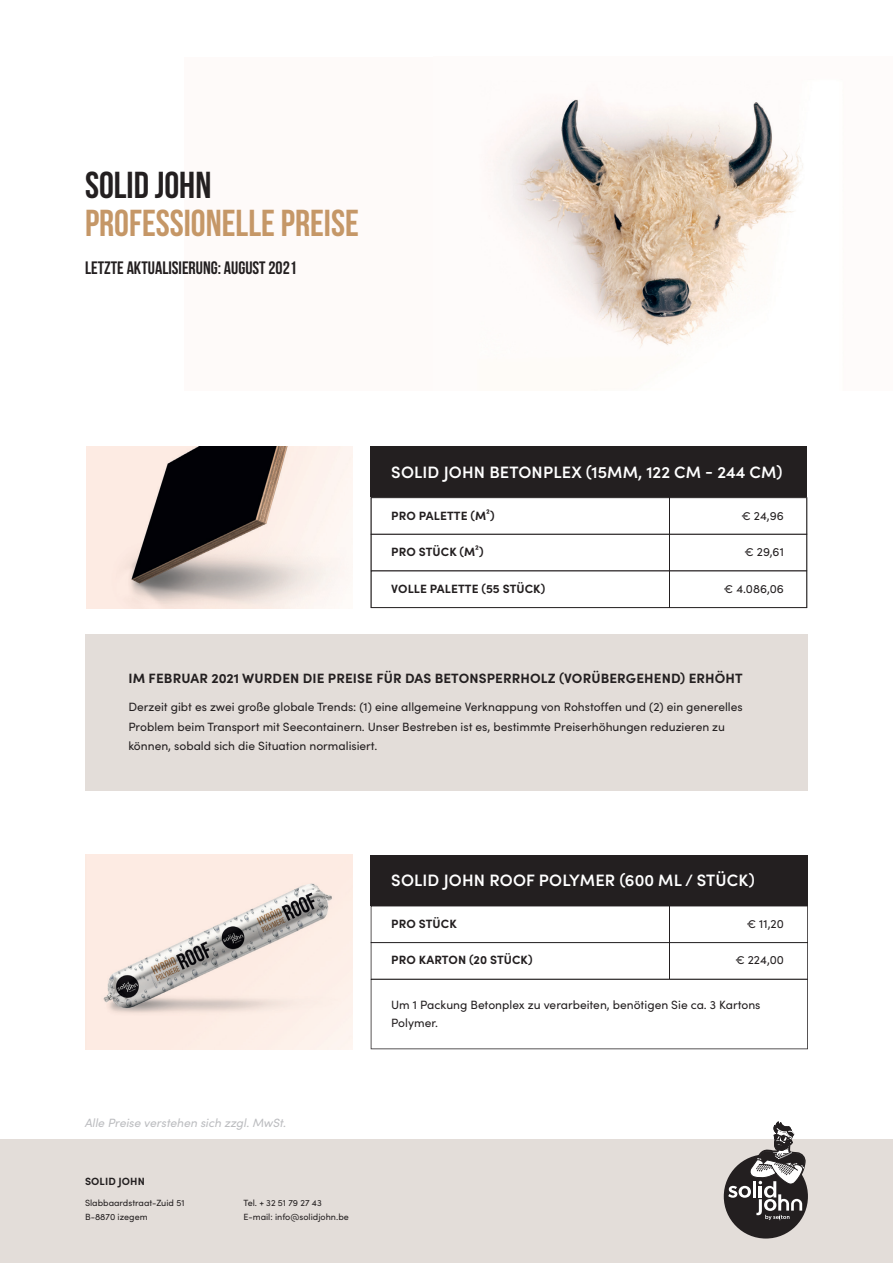
<style>
.page{position:relative;width:893px;height:1263px;background:#fff}
.page>*{position:absolute;margin:0;border:0;box-sizing:border-box;transform-origin:0 0}
.t1{font:700 37.5px "Bebas Neue";color:#c59767}
.t2{font:700 37.5px "Bebas Neue";color:#231f20}
.t3{font:700 18px "Bebas Neue";color:#231f20}
.t4{font:600 16.5px "Sofia Pro";letter-spacing:.01em;color:#fff}
.t5{font:700 13.5px "Sofia Pro";letter-spacing:.01em;color:#231f20}
.t6{font:12px/19.5px "Sofia Pro";color:#231f20}
.t7{font:700 12px "Sofia Pro";letter-spacing:.01em;color:#231f20}
.t8{font:italic 12px "Sofia Pro";color:#bcbdc0}
.t9{font:700 10.5px "Sofia Pro";letter-spacing:.01em;color:#231f20}
.t10{font:9px/13.5px "Sofia Pro";color:#231f20}
</style>
<div class="page">
<div style="left:184px;top:57px;width:279px;height:334px;background:#fefaf9"></div>
<div style="left:0;top:1139px;width:893px;height:124px;background:#e3ddd9"></div>
<div style="left:371px;top:446px;width:436px;height:51px;background:#231f20"></div>
<div style="left:371px;top:855px;width:437px;height:51px;background:#231f20"></div>
<svg style="left:371px;top:906px;width:437px;height:143px"></svg>
<svg style="left:371px;top:497px;width:436px;height:111px"></svg>
<hr style="left:669px;top:497px;width:1px;height:111px;background:#231f20">
<hr style="left:669px;top:906px;width:1px;height:73px;background:#231f20">
<div style="left:85px;top:635px;width:722px;height:156px;background:#e3ddd9"></div>
<div style="left:724px;top:1154px;width:84px;height:84px;background:#231f20;border-radius:50%"></div>
<svg style="left:728px;top:1121px;width:79px;height:99px"></svg>
<img style="left:485px;top:98px;width:318px;height:251px">
<img style="left:85px;top:855px;width:268px;height:194px">
<img style="left:86px;top:446px;width:267px;height:162px">
<h1 class="t2" style="left:85px;top:165px;width:128px">SOLID JOHN</h1>
<h1 class="t1" style="left:85px;top:202px;width:275px">PROFESSIONELLE PREISE</h1>
<h2 class="t3" style="left:85px;top:258px;width:213px">LETZTE AKTUALISIERUNG: AUGUST 2021</h2>
<h3 class="t4" style="left:391px;top:460px;width:393px">SOLID JOHN BETONPLEX (15MM, 122 CM - 244 CM)</h3>
<p class="t7" style="left:391px;top:506px;width:105px">PRO PALETTE (M²)</p>
<p class="t7" style="left:391px;top:542px;width:94px">PRO STÜCK (M²)</p>
<p class="t7" style="left:391px;top:579px;width:156px">VOLLE PALETTE (55 STÜCK)</p>
<p class="t6" style="left:741px;top:505px;width:44px">€ 24,96</p>
<p class="t6" style="left:744px;top:541px;width:41px">€ 29,61</p>
<p class="t6" style="left:724px;top:578px;width:61px">€ 4.086,06</p>
<p class="t5" style="left:128px;top:668px;width:616px">IM FEBRUAR 2021 WURDEN DIE PREISE FÜR DAS BETONSPERRHOLZ (VORÜBERGEHEND) ERHÖHT</p>
<p class="t6" style="left:128px;top:697px;width:616px">Derzeit gibt es zwei große globale Trends: (1) eine allgemeine Verknappung von Rohstoffen und (2) ein generelles<br>Problem beim Transport mit Seecontainern. Unser Bestreben ist es, bestimmte Preiserhöhungen reduzieren zu können, sobald sich die Situation normalisiert.</p>
<h3 class="t4" style="left:391px;top:868px;width:365px">SOLID JOHN ROOF POLYMER (600 ML / STÜCK)</h3>
<p class="t7" style="left:391px;top:914px;width:67px">PRO STÜCK</p>
<p class="t7" style="left:391px;top:951px;width:143px">PRO KARTON (20 STÜCK)</p>
<p class="t6" style="left:747px;top:913px;width:39px">€ 11,20</p>
<p class="t6" style="left:735px;top:950px;width:50px">€ 224,00</p>
<p class="t8" style="left:85px;top:1114px;width:203px">Alle Preise verstehen sich zzgl. MwSt.</p>
<p class="t9" style="left:85px;top:1174px;width:61px">SOLID JOHN</p>
<p class="t10" style="left:85px;top:1196px;width:101px">Slabbaardstraat-Zuid 51<br>B-8870 izegem</p>
<p class="t10" style="left:244px;top:1196px;width:107px">Tel. + 32 51 79 27 43<br>E-mail: info@solidjohn.be</p>
<p class="t6" style="left:391px;top:995px;width:371px;line-height:18px">Um 1 Packung Betonplex zu verarbeiten, benötigen Sie ca. 3 Kartons<br>Polymer.</p>
</div>
